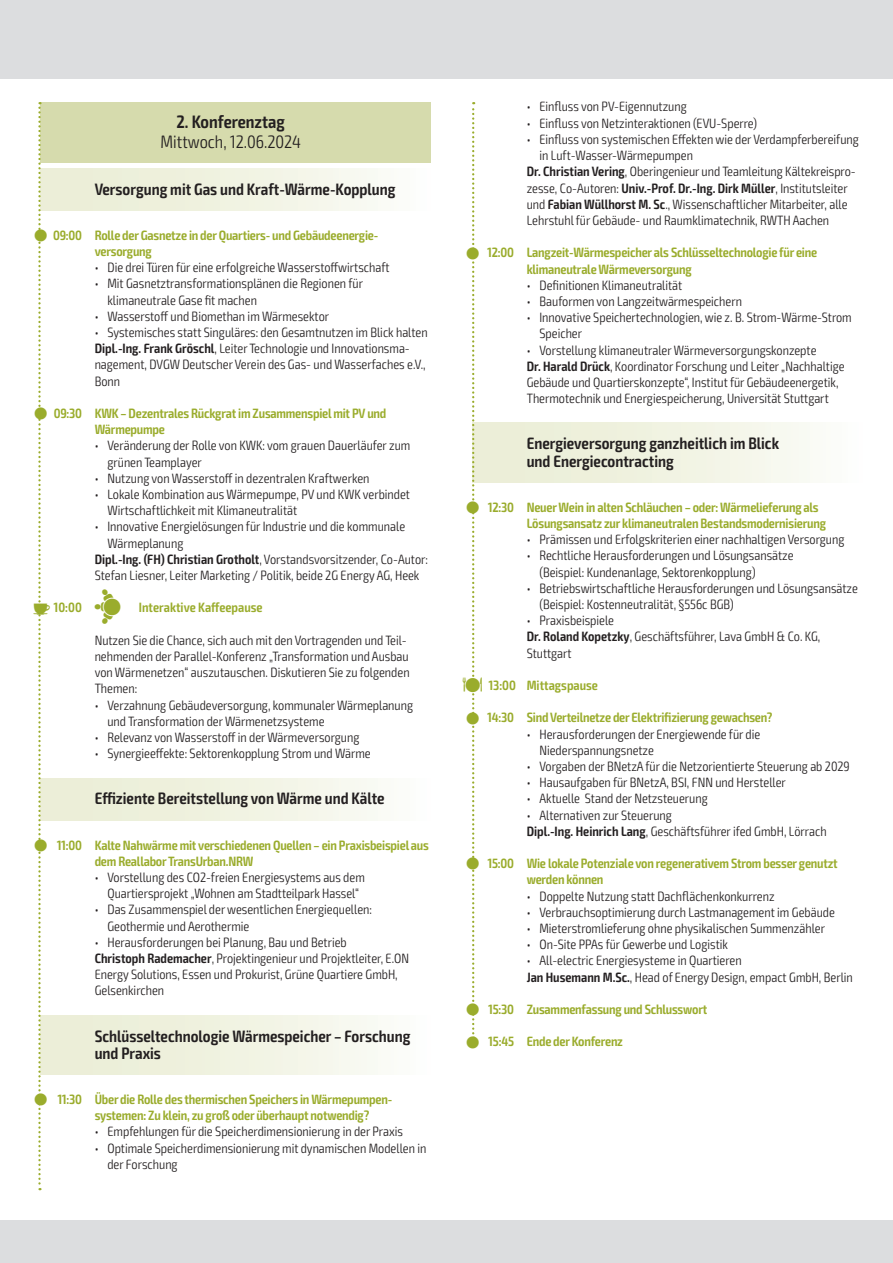
<style>
.page{position:relative;width:893px;height:1263px;background:#fff}
.page>*{position:absolute;margin:0;border:0;box-sizing:border-box;transform-origin:0 0}
.t1{font:300 condensed 18px "Exo 2";color:#231f20}
.t2{font:600 condensed 18px "Exo 2";color:#231f20}
.t3{font:600 condensed 16.5px/17.2px "Exo 2";color:#231f20}
.t4{font:300 condensed 13.5px/16.2px "Exo 2";color:#231f20}
.t5{font:600 condensed 13.5px/16.2px "Exo 2";letter-spacing:-.015em;color:#9aac2c}
.s1{font-weight:600}
.s2{font-family:"VDI Iconset S4 A Regular";font-weight:400;font-stretch:normal}
</style>
<div class="page">
<div style="left:0;top:0;width:893px;height:79px;background:#dcdddf"></div>
<div style="left:0;top:1220px;width:893px;height:43px;background:#dcdddf"></div>
<div style="left:41px;top:102px;width:390px;height:25px;background:#d6dbad"></div>
<div style="left:41px;top:125px;width:390px;height:38px;background:#d6dbad"></div>
<div style="left:41px;top:168px;width:390px;height:43px;background:linear-gradient(to right,#e9ecd1,#fbfcf8)"></div>
<div style="left:41px;top:778px;width:390px;height:42px;background:linear-gradient(to right,#e9ecd1,#fbfcf8)"></div>
<div style="left:41px;top:1015px;width:390px;height:60px;background:linear-gradient(to right,#e9ecd1,#fbfcf8)"></div>
<div style="left:473px;top:423px;width:390px;height:60px;background:linear-gradient(to right,#e9ecd1,#fbfcf8)"></div>
<svg style="left:38px;top:102px;width:9px;height:1088px"></svg>
<svg style="left:472px;top:102px;width:7px;height:937px"></svg>
<h1 class="t2" style="left:177px;top:111px;width:110px">2. Konferenztag</h1>
<h1 class="t1" style="left:161px;top:131px;width:142px">Mittwoch, 12.06.2024</h1>
<p class="t3" style="left:95px;top:181px;width:302px">Versorgung mit Gas und Kraft-Wärme-Kopplung</p>
<p class="t5" style="left:95px;top:227px;width:285px;text-indent:-42px">09:00 Rolle der Gasnetze in der Quartiers- und Gebäudeenergie&shy;versorgung</p>
<p class="t4" style="left:95px;top:260px;width:296px">• Die drei Türen für eine erfolgreiche Wasserstoffwirtschaft</p>
<p class="t4" style="left:107px;top:276px;width:257px;text-indent:-13px">• Mit Gasnetztransformationsplänen die Regionen für klimaneutrale Gase fit machen</p>
<p class="t4" style="left:95px;top:308px;width:236px">• Wasserstoff und Biomethan im Wärmesektor</p>
<p class="t4" style="left:95px;top:324px;width:334px">• Systemisches statt Singuläres: den Gesamtnutzen im Blick halten <span class="s1">Dipl.-Ing. Frank Gröschl</span>, Leiter Technologie und Innovationsma&shy;nagement, DVGW Deutscher Verein des Gas- und Wasserfaches e.V., Bonn</p>
<p class="t5" style="left:95px;top:405px;width:293px;text-indent:-41px">09:30 KWK – Dezentrales Rückgrat im Zusammenspiel mit PV und<br>Wärmepumpe</p>
<p class="t4" style="left:107px;top:438px;width:304px;text-indent:-13px">• Veränderung der Rolle von KWK: vom grauen Dauerläufer zum grünen Teamplayer</p>
<p class="t4" style="left:95px;top:470px;width:276px">• Nutzung von Wasserstoff in dezentralen Kraftwerken</p>
<p class="t4" style="left:107px;top:486px;width:304px;text-indent:-13px">• Lokale Kombination aus Wärmepumpe, PV und KWK verbindet<br>Wirtschaftlichkeit mit Klimaneutralität</p>
<p class="t4" style="left:95px;top:519px;width:312px">• Innovative Energielösungen für Industrie und die kommunale</p>
<p class="t4" style="left:107px;top:535px;width:78px">Wärmeplanung</p>
<p class="t4" style="left:95px;top:551px;width:335px"><span class="s1">Dipl.-Ing. (FH) Christian Grotholt</span>, Vorstandsvorsitzender, Co-Autor:</p>
<p class="t4" style="left:95px;top:567px;width:326px">Stefan Liesner, Leiter Marketing / Politik, beide 2G Energy AG, Heek</p>
<p class="t5" style="left:34px;top:600px;width:89px"><span class="s2">K</span> 10:00 <span class="s2">R</span></p>
<p class="t5" style="left:139px;top:600px;width:125px">Interaktive Kaffeepause</p>
<p class="t4" style="left:95px;top:632px;width:316px">Nutzen Sie die Chance, sich auch mit den Vortragenden und Teil&shy;nehmenden der Parallel-Konferenz „Transformation und Ausbau von Wärmenetzen“ auszutauschen. Diskutieren Sie zu folgenden Themen:</p>
<p class="t4" style="left:107px;top:697px;width:307px;text-indent:-13px">• Verzahnung Gebäudeversorgung, kommunaler Wärmeplanung und Transformation der Wärmenetzsysteme</p>
<p class="t4" style="left:95px;top:729px;width:266px">• Relevanz von Wasserstoff in der Wärmeversorgung</p>
<p class="t4" style="left:95px;top:746px;width:278px">• Synergieeffekte: Sektorenkopplung Strom und Wärme</p>
<p class="t3" style="left:95px;top:790px;width:291px">Effiziente Bereitstellung von Wärme und Kälte</p>
<p class="t5" style="left:95px;top:837px;width:336px;text-indent:-38px">11:00 Kalte Nahwärme mit verschiedenen Quellen – ein Praxisbeispiel aus dem Reallabor TransUrban.NRW</p>
<p class="t4" style="left:95px;top:869px;width:272px;text-align:center">• Vorstellung des CO2-freien Energiesystems aus dem<br>Quartiersprojekt „Wohnen am Stadtteilpark Hassel“</p>
<p class="t4" style="left:107px;top:902px;width:266px;text-indent:-13px">• Das Zusammenspiel der wesentlichen Energiequellen:<br>Geothermie und Aerothermie</p>
<p class="t4" style="left:95px;top:934px;width:316px">• Herausforderungen bei Planung, Bau und Betrieb<br><span class="s1">Christoph Rademacher</span>, Projektingenieur und Projektleiter, E.ON Energy Solutions, Essen und Prokurist, Grüne Quartiere GmbH, Gelsenkirchen</p>
<p class="t3" style="left:95px;top:1027px;width:317px">Schlüsseltechnologie Wärmespeicher – Forschung und Praxis</p>
<p class="t5" style="left:95px;top:1091px;width:299px;text-indent:-37px">11:30 Über die Rolle des thermischen Speichers in Wärmepumpen&shy;systemen: Zu klein, zu groß oder überhaupt notwendig?</p>
<p class="t4" style="left:95px;top:1124px;width:310px">• Empfehlungen für die Speicherdimensionierung in der Praxis</p>
<p class="t4" style="left:107px;top:1140px;width:320px;text-indent:-13px">• Optimale Speicherdimensionierung mit dynamischen Modellen in der Forschung</p>
<p class="t4" style="left:527px;top:99px;width:161px">• Einfluss von PV-Eigennutzung</p>
<p class="t4" style="left:527px;top:115px;width:232px">• Einfluss von Netzinteraktionen (EVU-Sperre)</p>
<p class="t4" style="left:527px;top:131px;width:334px">• Einfluss von systemischen Effekten wie der Verdampferbereifung</p>
<p class="t4" style="left:539px;top:148px;width:155px">in Luft-Wasser-Wärmepumpen</p>
<p class="t4" style="left:527px;top:164px;width:331px"><span class="s1">Dr. Christian Vering</span>, Oberingenieur und Teamleitung Kältekreispro-</p>
<p class="t4" style="left:527px;top:180px;width:322px">zesse, Co-Autoren: <span class="s1">Univ.-Prof. Dr.-Ing. Dirk Müller</span>, Institutsleiter</p>
<p class="t4" style="left:527px;top:196px;width:322px">und <span class="s1">Fabian Wüllhorst M. Sc</span>., Wissenschaftlicher Mitarbeiter, alle</p>
<p class="t4" style="left:527px;top:212px;width:304px">Lehrstuhl für Gebäude- und Raumklimatechnik, RWTH Aachen</p>
<p class="t5" style="left:527px;top:245px;width:292px;text-indent:-39px">12:00 Langzeit-Wärmespeicher als Schlüsseltechnologie für eine klimaneutrale Wärmeversorgung</p>
<p class="t4" style="left:527px;top:277px;width:157px">• Definitionen Klimaneutralität</p>
<p class="t4" style="left:527px;top:293px;width:217px">• Bauformen von Langzeitwärmespeichern</p>
<p class="t4" style="left:539px;top:310px;width:314px;text-indent:-13px">• Innovative Speichertechnologien, wie z. B. Strom-Wärme-Strom<br>Speicher</p>
<p class="t4" style="left:527px;top:342px;width:319px">• Vorstellung klimaneutraler Wärmeversorgungskonzepte<br><span class="s1">Dr. Harald Drück</span>, Koordinator Forschung und Leiter „Nachhaltige Gebäude und Quartierskonzepte“, Institut für Gebäudeenergetik, Thermotechnik und Energiespeicherung, Universität Stuttgart</p>
<p class="t3" style="left:527px;top:435px;width:254px">Energieversorgung ganzheitlich im Blick und Energiecontracting</p>
<p class="t5" style="left:527px;top:499px;width:301px;text-indent:-39px">12:30 Neuer Wein in alten Schläuchen – oder: Wärmelieferung als<br>Lösungsansatz zur klimaneutralen Bestandsmodernisierung</p>
<p class="t4" style="left:527px;top:532px;width:319px">• Prämissen und Erfolgskriterien einer nachhaltigen Versorgung</p>
<p class="t4" style="left:539px;top:548px;width:256px;text-indent:-13px">• Rechtliche Herausforderungen und Lösungsansätze (Beispiel: Kundenanlage, Sektorenkopplung)</p>
<p class="t4" style="left:539px;top:580px;width:320px;text-indent:-13px">• Betriebswirtschaftliche Herausforderungen und Lösungsansätze (Beispiel: Kostenneutralität, §556c BGB)</p>
<p class="t4" style="left:527px;top:613px;width:295px">• Praxisbeispiele<br><span class="s1">Dr. Roland Kopetzky</span>, Geschäftsführer, Lava GmbH &amp; Co. KG,<br>Stuttgart</p>
<p class="t5" style="left:463px;top:677px;width:137px"><span class="s2">M</span> 13:00 Mittagspause</p>
<p class="t5" style="left:487px;top:710px;width:287px">14:30 Sind Verteilnetze der Elektrifizierung gewachsen?</p>
<p class="t4" style="left:539px;top:726px;width:222px;text-indent:-13px">• Herausforderungen der Energiewende für die<br>Niederspannungsnetze</p>
<p class="t4" style="left:527px;top:758px;width:325px">• Vorgaben der BNetzA für die Netzorientierte Steuerung ab 2029</p>
<p class="t4" style="left:527px;top:775px;width:261px">• Hausaufgaben für BNetzA, BSI, FNN und Hersteller</p>
<p class="t4" style="left:527px;top:791px;width:183px">• Aktuelle Stand der Netzsteuerung</p>
<p class="t4" style="left:527px;top:807px;width:302px">• Alternativen zur Steuerung<br><span class="s1">Dipl.-Ing. Heinrich Lang</span>, Geschäftsführer ifed GmbH, Lörrach</p>
<p class="t5" style="left:527px;top:856px;width:313px;text-indent:-39px">15:00 Wie lokale Potenziale von regenerativem Strom besser genutzt werden können</p>
<p class="t4" style="left:527px;top:888px;width:249px">• Doppelte Nutzung statt Dachflächenkonkurrenz</p>
<p class="t4" style="left:527px;top:904px;width:310px">• Verbrauchsoptimierung durch Lastmanagement im Gebäude</p>
<p class="t4" style="left:527px;top:920px;width:300px">• Mieterstromlieferung ohne physikalischen Summenzähler</p>
<p class="t4" style="left:527px;top:937px;width:203px">• On-Site PPAs für Gewerbe und Logistik</p>
<p class="t4" style="left:527px;top:953px;width:328px">• All-electric Energiesysteme in Quartieren<br><span class="s1">Jan Husemann M.Sc.</span>, Head of Energy Design, empact GmbH, Berlin</p>
<p class="t5" style="left:488px;top:1001px;width:221px">15:30 Zusammenfassung und Schlusswort</p>
<p class="t5" style="left:488px;top:1034px;width:136px">15:45 Ende der Konferenz</p>
</div>
